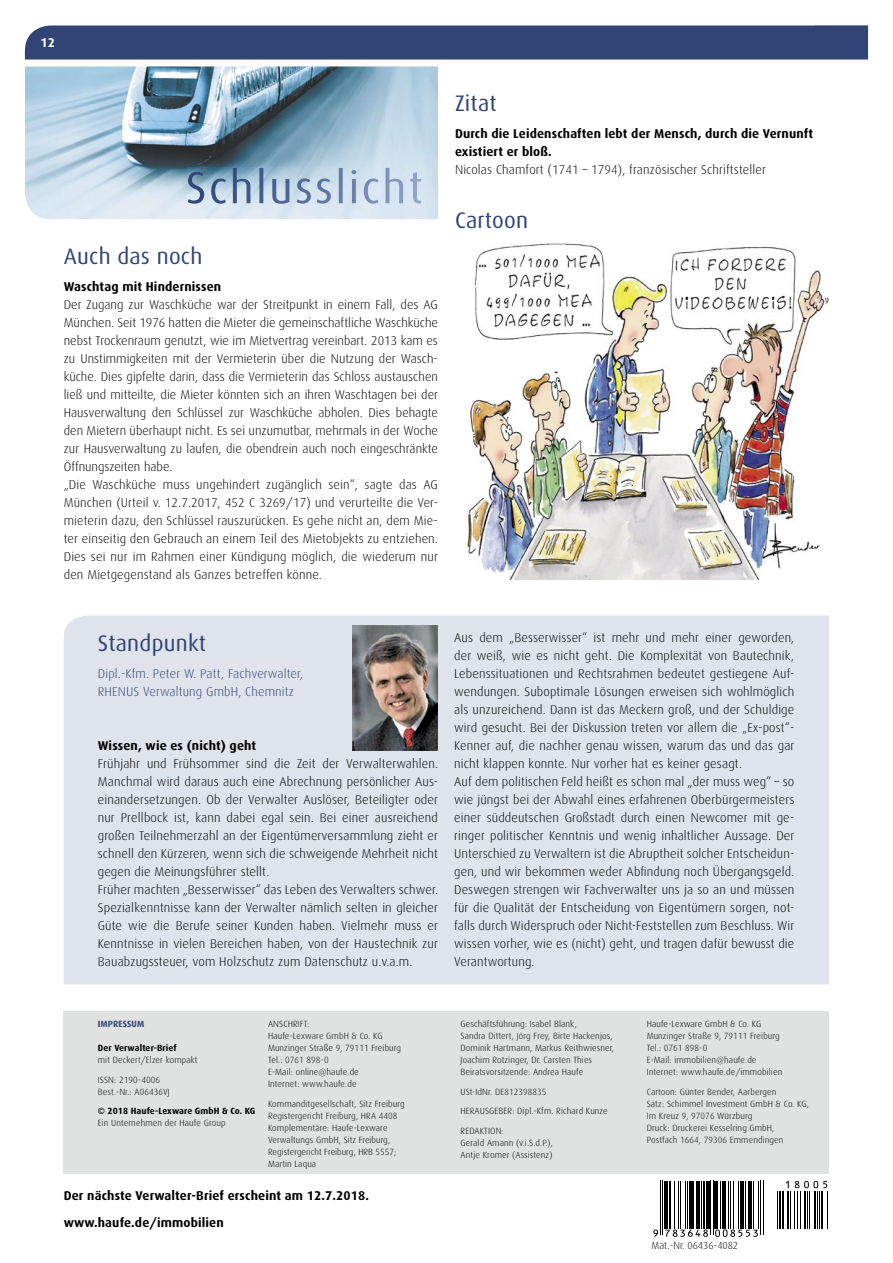
<style>
.page{position:relative;width:893px;height:1263px;background:#fff}
.page>*{position:absolute;margin:0;border:0;box-sizing:border-box;transform-origin:0 0}
.t1{font:22.5px "Dax";letter-spacing:.01em;color:#314475}
.t2{font:300 12.75px/18px "Dax";letter-spacing:.01em;color:#000}
.t3{font:700 12.75px/18px "Dax";letter-spacing:.01em;color:#000}
.t4{font:300 12.75px/18px "Dax";letter-spacing:.01em;color:#314475}
.t5{font:700 12.75px "Dax";color:#fff}
.t6{font:300 10.2px "Dax";color:#000}
.t7{font:300 9px/12px "Dax";letter-spacing:.01em;color:#000}
.t8{font:700 9px "Dax";letter-spacing:.01em;color:#000}
.t9{font:700 9px "Dax";letter-spacing:.01em;color:#314475}
</style>
<div class="page">
<img style="left:466px;top:243px;width:363px;height:336px">
<div style="left:64px;top:615px;width:765px;height:369px;background:#dee3ec"></div>
<hr style="left:660px;top:1181px;width:1px;height:54px;background:#000">
<hr style="left:662px;top:1181px;width:1px;height:54px;background:#000">
<hr style="left:665px;top:1181px;width:3px;height:47px;background:#000">
<hr style="left:669px;top:1181px;width:2px;height:47px;background:#000">
<hr style="left:674px;top:1181px;width:1px;height:47px;background:#000">
<hr style="left:678px;top:1181px;width:1px;height:47px;background:#000">
<hr style="left:680px;top:1181px;width:1px;height:47px;background:#000">
<hr style="left:685px;top:1181px;width:1px;height:47px;background:#000">
<hr style="left:687px;top:1181px;width:1px;height:47px;background:#000">
<hr style="left:690px;top:1181px;width:4px;height:47px;background:#000">
<hr style="left:696px;top:1181px;width:3px;height:47px;background:#000">
<hr style="left:701px;top:1181px;width:1px;height:47px;background:#000">
<hr style="left:703px;top:1181px;width:2px;height:47px;background:#000">
<hr style="left:706px;top:1181px;width:3px;height:47px;background:#000">
<hr style="left:710px;top:1181px;width:1px;height:54px;background:#000">
<hr style="left:713px;top:1181px;width:1px;height:54px;background:#000">
<hr style="left:715px;top:1181px;width:3px;height:47px;background:#000">
<hr style="left:720px;top:1181px;width:1px;height:47px;background:#000">
<hr style="left:722px;top:1181px;width:3px;height:47px;background:#000">
<hr style="left:728px;top:1181px;width:1px;height:47px;background:#000">
<hr style="left:730px;top:1181px;width:1px;height:47px;background:#000">
<hr style="left:733px;top:1181px;width:1px;height:47px;background:#000">
<hr style="left:738px;top:1181px;width:1px;height:47px;background:#000">
<hr style="left:741px;top:1181px;width:3px;height:47px;background:#000">
<hr style="left:745px;top:1181px;width:1px;height:47px;background:#000">
<hr style="left:748px;top:1181px;width:3px;height:47px;background:#000">
<hr style="left:753px;top:1181px;width:1px;height:47px;background:#000">
<hr style="left:758px;top:1181px;width:1px;height:47px;background:#000">
<hr style="left:760px;top:1181px;width:1px;height:54px;background:#000">
<hr style="left:763px;top:1181px;width:1px;height:54px;background:#000">
<hr style="left:777px;top:1191px;width:1px;height:37px;background:#000">
<hr style="left:779px;top:1191px;width:2px;height:37px;background:#000">
<hr style="left:782px;top:1191px;width:2px;height:37px;background:#000">
<hr style="left:787px;top:1191px;width:1px;height:37px;background:#000">
<hr style="left:790px;top:1191px;width:1px;height:37px;background:#000">
<hr style="left:794px;top:1191px;width:1px;height:37px;background:#000">
<hr style="left:797px;top:1191px;width:1px;height:37px;background:#000">
<hr style="left:800px;top:1191px;width:1px;height:37px;background:#000">
<hr style="left:804px;top:1191px;width:2px;height:37px;background:#000">
<hr style="left:807px;top:1191px;width:1px;height:37px;background:#000">
<hr style="left:809px;top:1191px;width:1px;height:37px;background:#000">
<hr style="left:814px;top:1191px;width:2px;height:37px;background:#000">
<hr style="left:817px;top:1191px;width:1px;height:37px;background:#000">
<hr style="left:819px;top:1191px;width:1px;height:37px;background:#000">
<hr style="left:821px;top:1191px;width:2px;height:37px;background:#000">
<hr style="left:827px;top:1191px;width:1px;height:37px;background:#000">
<svg style="left:653px;top:1229px;width:5px;height:8px"></svg>
<svg style="left:665px;top:1229px;width:43px;height:8px"></svg>
<svg style="left:715px;top:1229px;width:43px;height:8px"></svg>
<svg style="left:795px;top:1181px;width:32px;height:7px"></svg>
<svg style="left:786px;top:1181px;width:3px;height:7px"></svg>
<div style="left:25px;top:26px;width:843px;height:34px;background:#314475"></div>
<div style="left:64px;top:1011px;width:765px;height:162px;background:#e0e1e1"></div>
<img style="left:25px;top:66px;width:413px;height:153px">
<img style="left:188px;top:168px;width:233px;height:36px">
<img style="left:353px;top:625px;width:85px;height:125px">
<p class="t5" style="left:40px;top:35px;width:16px">12</p>
<h1 class="t1" style="left:64px;top:244px;width:140px">Auch das noch</h1>
<p class="t3" style="left:64px;top:278px;width:159px">Waschtag mit Hindernissen</p>
<p class="t2" style="left:64px;top:296px;width:376px">Der Zugang zur Waschküche war der Streitpunkt in einem Fall, des AG München. Seit 1976 hatten die Mieter die gemeinschaftliche Waschküche nebst Trockenraum genutzt, wie im Mietvertrag vereinbart. 2013 kam es zu Unstimmigkeiten mit der Vermieterin über die Nutzung der Wasch&shy;küche. Dies gipfelte darin, dass die Vermieterin das Schloss austauschen ließ und mitteilte, die Mieter könnten sich an ihren Waschtagen bei der Hausverwaltung den Schlüssel zur Waschküche abholen. Dies behagte den Mietern überhaupt nicht. Es sei unzumutbar, mehrmals in der Woche zur Hausverwaltung zu laufen, die obendrein auch noch eingeschränkte Öffnungszeiten habe.<br>„Die Waschküche muss ungehindert zugänglich sein“, sagte das AG München (Urteil v. 12.7.2017, 452 C 3269/17) und verurteilte die Ver&shy;mieterin dazu, den Schlüssel rauszurücken. Es gehe nicht an, dem Mie&shy;ter einseitig den Gebrauch an einem Teil des Mietobjekts zu entziehen.<br>Dies sei nur im Rahmen einer Kündigung möglich, die wiederum nur den Mietgegenstand als Ganzes betreffen könne.</p>
<h1 class="t1" style="left:455px;top:91px;width:43px">Zitat</h1>
<p class="t3" style="left:455px;top:125px;width:360px">Durch die Leidenschaften lebt der Mensch, durch die Vernunft existiert er bloß.</p>
<p class="t2" style="left:455px;top:161px;width:313px">Nicolas Chamfort (1741 – 1794), französischer Schriftsteller</p>
<h1 class="t1" style="left:455px;top:208px;width:75px">Cartoon</h1>
<h1 class="t1" style="left:98px;top:631px;width:110px">Standpunkt</h1>
<p class="t4" style="left:98px;top:665px;width:207px">Dipl.-Kfm. Peter W. Patt, Fachverwalter,<br>RHENUS Verwaltung GmbH, Chemnitz</p>
<p class="t3" style="left:98px;top:737px;width:160px">Wissen, wie es (nicht) geht</p>
<p class="t2" style="left:98px;top:755px;width:342px">Frühjahr und Frühsommer sind die Zeit der Verwalterwahlen.<br>Manchmal wird daraus auch eine Abrechnung persönlicher Aus&shy;einandersetzungen. Ob der Verwalter Auslöser, Beteiligter oder nur Prellbock ist, kann dabei egal sein. Bei einer ausreichend großen Teilnehmerzahl an der Eigentümerversammlung zieht er schnell den Kürzeren, wenn sich die schweigende Mehrheit nicht gegen die Meinungsführer stellt.<br>Früher machten „Besserwisser“ das Leben des Verwalters schwer.<br>Spezialkenntnisse kann der Verwalter nämlich selten in gleicher Güte wie die Berufe seiner Kunden haben. Vielmehr muss er Kenntnisse in vielen Bereichen haben, von der Haustechnik zur Bauabzugssteuer, vom Holzschutz zum Datenschutz u.v.a.m.</p>
<p class="t2" style="left:454px;top:629px;width:342px">Aus dem „Besserwisser“ ist mehr und mehr einer geworden, der weiß, wie es nicht geht. Die Komplexität von Bautechnik, Lebenssituationen und Rechtsrahmen bedeutet gestiegene Auf&shy;wendungen. Suboptimale Lösungen erweisen sich wohlmöglich als unzureichend. Dann ist das Meckern groß, und der Schuldige wird gesucht. Bei der Diskussion treten vor allem die „Ex-post“- Kenner auf, die nachher genau wissen, warum das und das gar nicht klappen konnte. Nur vorher hat es keiner gesagt.<br>Auf dem politischen Feld heißt es schon mal „der muss weg“ – so wie jüngst bei der Abwahl eines erfahrenen Oberbürgermeisters einer süddeutschen Großstadt durch einen Newcomer mit ge&shy;ringer politischer Kenntnis und wenig inhaltlicher Aussage. Der Unterschied zu Verwaltern ist die Abruptheit solcher Entscheidun&shy;gen, und wir bekommen weder Abfindung noch Übergangsgeld.<br>Deswegen strengen wir Fachverwalter uns ja so an und müssen für die Qualität der Entscheidung von Eigentümern sorgen, not&shy;falls durch Widerspruch oder Nicht-Feststellen zum Beschluss. Wir wissen vorher, wie es (nicht) geht, und tragen dafür bewusst die Verantwortung.</p>
<p class="t9" style="left:98px;top:1019px;width:48px">IMPRESSUM</p>
<p class="t8" style="left:98px;top:1043px;width:80px">Der Verwalter-Brief</p>
<p class="t7" style="left:98px;top:1050px;width:101px;line-height:19.5px">mit Deckert/Elzer kompakt<br>ISSN: 2190-4006</p>
<p class="t7" style="left:98px;top:1085px;width:74px">Best.-Nr.: A06436VJ</p>
<p class="t8" style="left:98px;top:1106px;width:159px">© 2018 Haufe-Lexware GmbH &amp; Co. KG</p>
<p class="t7" style="left:98px;top:1117px;width:129px">Ein Unternehmen der Haufe Group</p>
<p class="t7" style="left:268px;top:1018px;width:135px">ANSCHRIFT:<br>Haufe-Lexware GmbH &amp; Co. KG<br>Munzinger Straße 9, 79111 Freiburg<br>Tel.: 0761 898-0<br>E-Mail: online@haufe.de<br>Internet: www.haufe.de</p>
<p class="t7" style="left:268px;top:1097px;width:138px">Kommanditgesellschaft, Sitz Freiburg<br>Registergericht Freiburg, HRA 4408<br>Komplementäre: Haufe-Lexware<br>Verwaltungs GmbH, Sitz Freiburg,<br>Registergericht Freiburg, HRB 5557;<br>Martin Laqua</p>
<p class="t3" style="left:64px;top:1187px;width:307px">Der nächste Verwalter-Brief erscheint am 12.7.2018.</p>
<p class="t3" style="left:64px;top:1214px;width:162px">www.haufe.de/immobilien</p>
<p class="t7" style="left:461px;top:1018px;width:155px">Geschäftsführung: Isabel Blank,<br>Sandra Dittert, Jörg Frey, Birte Hackenjos, Dominik Hartmann, Markus Reith wiesner, Joachim Rotzinger, Dr. Carsten Thies Beiratsvorsitzende: Andrea Haufe</p>
<p class="t7" style="left:461px;top:1082px;width:149px;line-height:19.5px">USt-IdNr. DE812398835<br>HERAUSGEBER: Dipl.-Kfm. Richard Kunze<br>REDAKTION:</p>
<p class="t7" style="left:461px;top:1136px;width:94px">Gerald Amann (v.i.S.d.P.),<br>Antje Kromer (Assistenz)</p>
<p class="t7" style="left:647px;top:1018px;width:137px">Haufe-Lexware GmbH &amp; Co. KG<br>Munzinger Straße 9, 79111 Freiburg<br>Tel.: 0761 898-0<br>E-Mail: immobilien@haufe.de<br>Internet: www.haufe.de/immobilien</p>
<p class="t7" style="left:647px;top:1085px;width:164px">Cartoon: Günter Bender, Aarbergen<br>Satz: Schimmel Investment GmbH &amp; Co. KG, Im Kreuz 9, 97076 Würzburg<br>Druck: Druckerei Kesselring GmbH,<br>Postfach 1664, 79306 Emmendingen</p>
<p class="t6" style="left:651px;top:1240px;width:88px">Mat.-Nr. 06436-4082</p>
</div>
